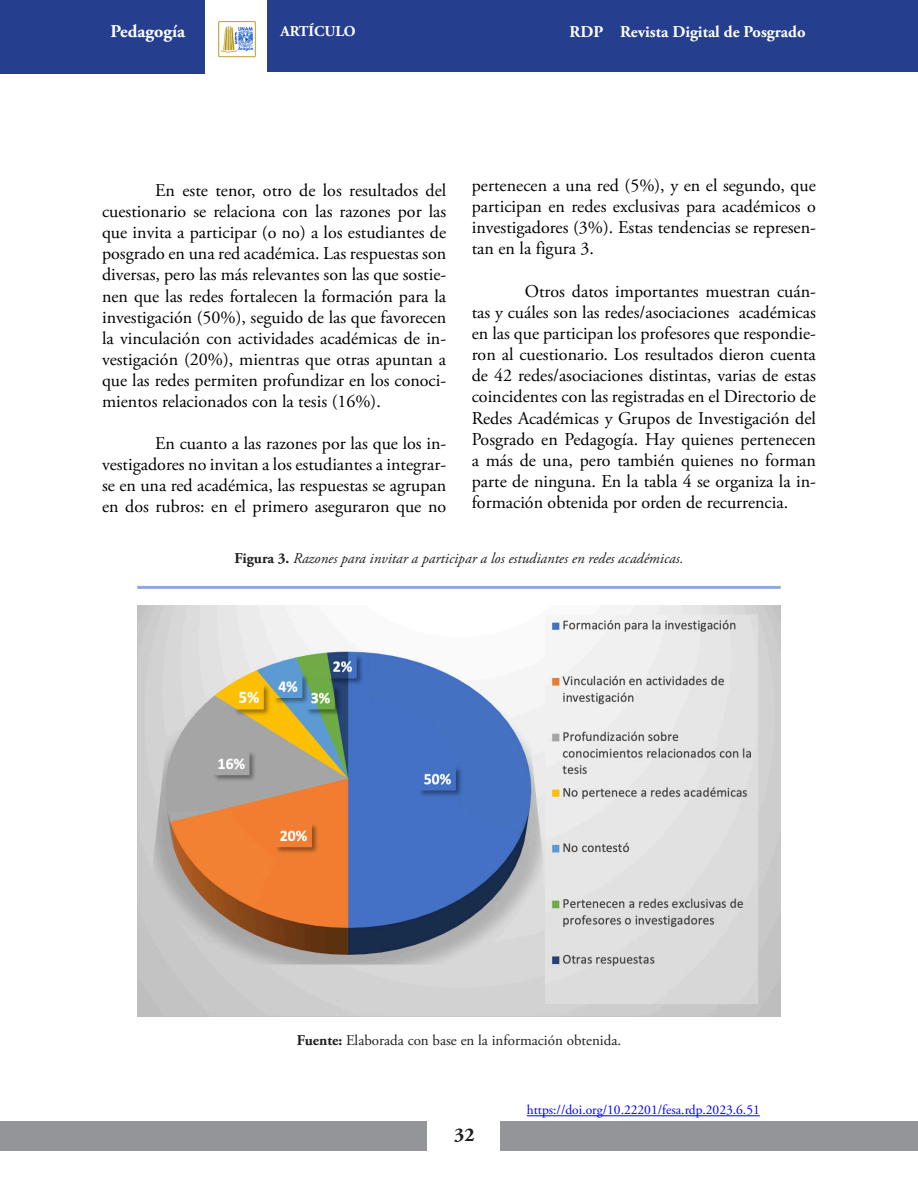
<style>
.page{position:relative;width:918px;height:1188px;background:#fff}
.page>*{position:absolute;margin:0;border:0;box-sizing:border-box;transform-origin:0 0}
.t1{font:700 19.5px "Adobe Garamond Pro";color:#231f20}
.Segundo_parrafo{font:18px/21.1px "Adobe Garamond Pro";color:#000;text-align:justify}
.t2{font:700 18px "Adobe Garamond Pro";color:#fff}
.t3{font:700 16.5px "Adobe Garamond Pro";color:#fff}
.INFORMACION_TABLAS{font:italic 15px "Adobe Garamond Pro";color:#231f20}
.fuente_cuadros_y_tab{font:15px "Adobe Garamond Pro";color:#231f20}
.t4{font:700 15px "Adobe Garamond Pro";color:#fff}
.t5{font:13.5px "Adobe Garamond Pro";color:#00f}
.s1{font-weight:700;font-style:normal}
.s2{font-weight:700}
</style>
<div class="page">
<div style="left:500px;top:1121px;width:418px;height:30px;background:#939598"></div>
<div style="left:0;top:1121px;width:427px;height:30px;background:#939598"></div>
<div style="left:267px;top:0;width:651px;height:71px;background:#253f8e"></div>
<div style="left:0;top:0;width:204px;height:73px;background:#253f8e"></div>
<img style="left:218px;top:21px;width:38px;height:37px">
<hr style="left:527px;top:1115px;width:233px;height:1px;background:#00f">
<hr style="left:137px;top:586px;width:644px;height:3px;background:#8eaadb">
<img style="left:137px;top:605px;width:644px;height:412px">
<p class="t2" style="left:111px;top:21px;width:76px">Pedagogía</p>
<p class="t4" style="left:280px;top:23px;width:77px">ARTÍCULO</p>
<p class="t3" style="left:570px;top:23px;width:238px">RDP Revista Digital de Posgrado</p>
<p class="Segundo_parrafo" style="left:472px;top:176px;width:346px">pertenecen a una red (5%), y en el segundo, que participan en redes exclusivas para académicos o investigadores (3%). Estas tendencias se represen&shy;tan en la figura 3.</p>
<p class="Segundo_parrafo" style="left:472px;top:281px;width:346px;text-indent:53px">Otros datos importantes muestran cuán&shy;tas y cuáles son las redes/asociaciones académicas en las que participan los profesores que respondie&shy;ron al cuestionario. Los resultados dieron cuenta de 42 redes/asociaciones distintas, varias de estas coincidentes con las registradas en el Directorio de Redes Académicas y Grupos de Investigación del Posgrado en Pedagogía. Hay quienes pertenecen a más de una, pero también quienes no forman parte de ninguna. En la tabla 4 se organiza la in&shy;formación obtenida por orden de recurrencia.</p>
<p class="INFORMACION_TABLAS" style="left:235px;top:550px;width:450px"><span class="s1">Figura 3.</span> Razones para invitar a participar a los estudiantes en redes académicas.</p>
<p class="Segundo_parrafo" style="left:102px;top:180px;width:346px;text-indent:53px">En este tenor, otro de los resultados del cuestionario se relaciona con las razones por las que invita a participar (o no) a los estudiantes de posgrado en una red académica. Las respuestas son diversas, pero las más relevantes son las que sostie&shy;nen que las redes fortalecen la formación para la investigación (50%), seguido de las que favorecen la vinculación con actividades académicas de in&shy;vestigación (20%), mientras que otras apuntan a que las redes permiten profundizar en los conoci&shy;mientos relacionados con la tesis (16%).</p>
<p class="Segundo_parrafo" style="left:102px;top:434px;width:346px;text-indent:53px">En cuanto a las razones por las que los in&shy;vestigadores no invitan a los estudiantes a integrar&shy;se en una red académica, las respuestas se agrupan en dos rubros: en el primero aseguraron que no</p>
<p class="fuente_cuadros_y_tab" style="left:297px;top:1032px;width:326px"><span class="s2">Fuente:</span> Elaborada con base en la información obtenida.</p>
<p class="t1" style="left:454px;top:1124px;width:22px">32</p>
<p class="t5" style="left:527px;top:1102px;width:235px">https://doi.org/10.22201/fesa.rdp.2023.6.51</p>
</div>
